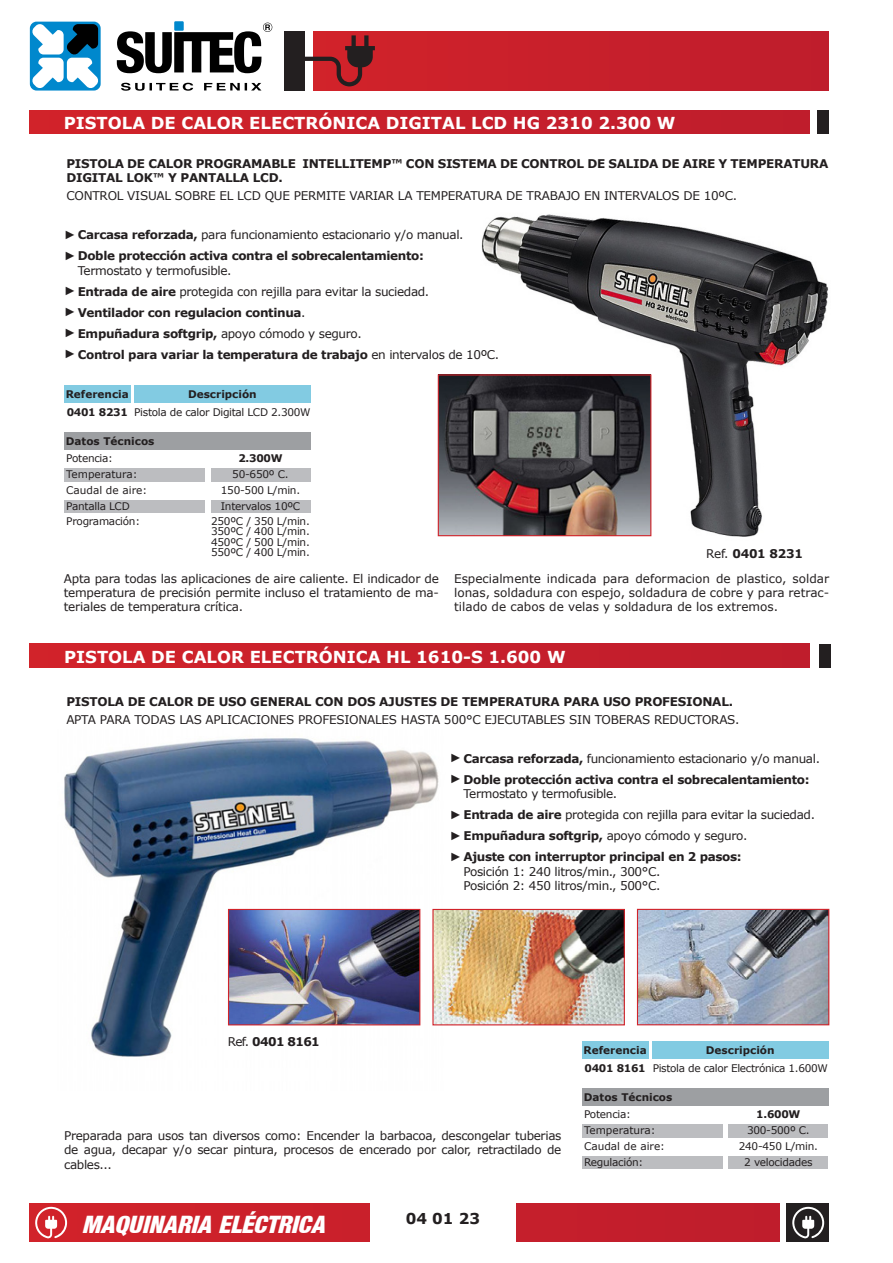
<style>
.page{position:relative;width:893px;height:1263px;background:#fff}
.page>*{position:absolute;margin:0;border:0;box-sizing:border-box;transform-origin:0 0}
.t1{font:italic 24px "Basic Sans Heavy SF Bold";letter-spacing:.01em;color:#fff}
.t2{font:700 16.5px "Verdana";color:#fff}
.t3{font:700 15px "Verdana";color:#231f20}
.t4{font:12px/14.4px "Verdana";letter-spacing:-.03em;color:#231f20;text-align:justify}
.t5{font:700 12px/14.4px "Verdana";letter-spacing:-.03em;color:#231f20}
.t6{font:700 12px "Verdana";letter-spacing:-.05em;color:#231f20}
.t7{font:10.5px "Verdana";letter-spacing:-.025em;color:#231f20}
.t8{font:700 10.5px "Verdana";color:#231f20}
.t9{font:10.5px "Verdana";color:#231f20}
.t10{font:700 10.5px "Verdana";letter-spacing:-.025em;color:#231f20}
.s1{font-family:"Arial";font-weight:700}
.s2{font-weight:700}
.s3{font-family:"Arial"}
.s4{font-weight:400}
</style>
<div class="page">
<div style="left:30px;top:1203px;width:749px;height:39px;background:#c9202b"></div>
<div style="left:786px;top:1203px;width:42px;height:39px;background:#231f20"></div>
<div style="left:370px;top:1201px;width:146px;height:43px;background:#fff"></div>
<svg style="left:35px;top:1206px;width:32px;height:32px"></svg>
<svg style="left:792px;top:1206px;width:32px;height:32px"></svg>
<div style="left:30px;top:111px;width:780px;height:23px;background:#c8202b"></div>
<div style="left:817px;top:111px;width:11px;height:23px;background:#231f20"></div>
<div style="left:314px;top:31px;width:514px;height:60px;background:#c7202b"></div>
<div style="left:284px;top:31px;width:20px;height:60px;background:#231f20"></div>
<svg style="left:30px;top:22px;width:71px;height:69px"></svg>
<svg style="left:121px;top:83px;width:140px;height:8px"></svg>
<svg style="left:117px;top:21px;width:155px;height:52px"></svg>
<svg style="left:304px;top:35px;width:71px;height:51px"></svg>
<div style="left:29px;top:644px;width:780px;height:23px;background:#c8202b"></div>
<div style="left:819px;top:644px;width:12px;height:23px;background:#231f20"></div>
<img style="left:64px;top:738px;width:381px;height:319px">
<img style="left:439px;top:214px;width:390px;height:323px">
<img style="left:440px;top:376px;width:209px;height:158px">
<div style="left:438px;top:374px;width:213px;height:162px;border:1px solid #d1232a"></div>
<img style="left:639px;top:911px;width:188px;height:112px">
<div style="left:637px;top:909px;width:192px;height:116px;border:1px solid #d1232a"></div>
<img style="left:434px;top:911px;width:189px;height:112px">
<div style="left:432px;top:909px;width:193px;height:116px;border:1px solid #d1232a"></div>
<img style="left:230px;top:911px;width:188px;height:112px">
<div style="left:228px;top:909px;width:192px;height:116px;border:1px solid #d1232a"></div>
<div style="left:64px;top:385px;width:66px;height:18px;background:#82cbe2"></div>
<div style="left:582px;top:1041px;width:66px;height:18px;background:#82cbe2"></div>
<div style="left:134px;top:385px;width:176px;height:18px;background:#82cbe2"></div>
<div style="left:652px;top:1041px;width:176px;height:18px;background:#82cbe2"></div>
<div style="left:210px;top:468px;width:100px;height:14px;background:#bcbdc0"></div>
<div style="left:728px;top:1124px;width:100px;height:13px;background:#bcbdc0"></div>
<div style="left:210px;top:500px;width:100px;height:13px;background:#bcbdc0"></div>
<div style="left:728px;top:1156px;width:100px;height:12px;background:#bcbdc0"></div>
<div style="left:64px;top:432px;width:246px;height:17px;background:#9d9fa2"></div>
<div style="left:582px;top:1088px;width:246px;height:17px;background:#9d9fa2"></div>
<div style="left:64px;top:468px;width:141px;height:14px;background:#bcbdc0"></div>
<div style="left:582px;top:1124px;width:141px;height:13px;background:#bcbdc0"></div>
<div style="left:64px;top:500px;width:141px;height:13px;background:#bcbdc0"></div>
<div style="left:582px;top:1156px;width:141px;height:12px;background:#bcbdc0"></div>
<p class="t2" style="left:64px;top:112px;width:613px">PISTOLA DE CALOR ELECTRÓNICA DIGITAL LCD HG 2310 2.300 W</p>
<p class="t5" style="left:66px;top:156px;width:763px">PISTOLA DE CALOR PROGRAMABLE INTELLITEMP™ CON SISTEMA DE CONTROL DE SALIDA DE AIRE Y TEMPERATURA<br>DIGITAL LOK™ Y PANTALLA LCD.</p>
<p class="t4" style="left:66px;top:188px;width:672px">CONTROL VISUAL SOBRE EL LCD QUE PERMITE VARIAR LA TEMPERATURA DE TRABAJO EN INTERVALOS DE 10ºC.</p>
<p class="t4" style="left:64px;top:227px;width:401px"><span class="s1">►</span> <span class="s2">Carcasa reforzada,</span> para funcionamiento estacionario y/o manual.</p>
<p class="t5" style="left:64px;top:249px;width:361px"><span class="s3">►</span> Doble protección activa contra el sobrecalentamiento:</p>
<p class="t4" style="left:78px;top:263px;width:155px">Termostato y termofusible.</p>
<p class="t4" style="left:64px;top:284px;width:367px"><span class="s1">►</span> <span class="s2">Entrada de aire</span> protegida con rejilla para evitar la suciedad.</p>
<p class="t5" style="left:64px;top:305px;width:243px"><span class="s3">►</span> Ventilador con regulacion continua<span class="s4">.</span></p>
<p class="t5" style="left:64px;top:326px;width:299px"><span class="s3">►</span> Empuñadura softgrip, <span class="s4">apoyo cómodo y seguro.</span></p>
<p class="t5" style="left:64px;top:347px;width:437px"><span class="s3">►</span> Control para variar la temperatura de trabajo <span class="s4">en intervalos de 10ºC.</span></p>
<p class="t8" style="left:66px;top:387px;width:65px">Referencia</p>
<p class="t8" style="left:188px;top:387px;width:70px">Descripción</p>
<p class="t10" style="left:67px;top:405px;width:63px">0401 8231</p>
<p class="t7" style="left:134px;top:405px;width:178px">Pistola de calor Digital LCD 2.300W</p>
<p class="t8" style="left:66px;top:434px;width:90px">Datos Técnicos</p>
<p class="t7" style="left:66px;top:452px;width:48px">Potencia:</p>
<p class="t8" style="left:238px;top:452px;width:46px">2.300W</p>
<p class="t9" style="left:66px;top:468px;width:73px">Temperatura:</p>
<p class="t7" style="left:232px;top:468px;width:58px">50-650º C.</p>
<p class="t9" style="left:66px;top:483px;width:82px">Caudal de aire:</p>
<p class="t7" style="left:221px;top:483px;width:81px">150-500 L/min.</p>
<p class="t7" style="left:66px;top:499px;width:65px">Pantalla LCD</p>
<p class="t7" style="left:221px;top:499px;width:81px">Intervalos 10ºC</p>
<p class="t7" style="left:66px;top:514px;width:75px">Programación:</p>
<p class="t7" style="left:211px;top:514px;width:100px">250ºC / 350 L/min.</p>
<p class="t7" style="left:211px;top:525px;width:100px">350ºC / 400 L/min.</p>
<p class="t7" style="left:211px;top:535px;width:100px">450ºC / 500 L/min.</p>
<p class="t7" style="left:211px;top:546px;width:100px">550ºC / 400 L/min.</p>
<p class="t5" style="left:706px;top:546px;width:98px"><span class="s4">Ref.</span> 0401 8231</p>
<p class="t4" style="left:64px;top:570px;width:377px">Apta para todas las aplicaciones de aire caliente. El indicador de temperatura de precisión permite incluso el tratamiento de ma&shy;teriales de temperatura crítica.</p>
<p class="t4" style="left:454px;top:570px;width:377px">Especialmente indicada para deformacion de plastico, soldar lonas, soldadura con espejo, soldadura de cobre y para retrac&shy;tilado de cabos de velas y soldadura de los extremos.</p>
<p class="t2" style="left:64px;top:646px;width:503px">PISTOLA DE CALOR ELECTRÓNICA HL 1610-S 1.600 W</p>
<p class="t5" style="left:66px;top:694px;width:668px">PISTOLA DE CALOR DE USO GENERAL CON DOS AJUSTES DE TEMPERATURA PARA USO PROFESIONAL.</p>
<p class="t4" style="left:66px;top:712px;width:675px">APTA PARA TODAS LAS APLICACIONES PROFESIONALES HASTA 500°C EJECUTABLES SIN TOBERAS REDUCTORAS.</p>
<p class="t6" style="left:228px;top:1033px;width:93px"><span class="s4">Ref.</span> 0401 8161</p>
<p class="t4" style="left:450px;top:751px;width:372px"><span class="s1">►</span> <span class="s2">Carcasa reforzada,</span> funcionamiento estacionario y/o manual.</p>
<p class="t5" style="left:450px;top:772px;width:361px"><span class="s3">►</span> Doble protección activa contra el sobrecalentamiento:</p>
<p class="t4" style="left:463px;top:786px;width:155px">Termostato y termofusible.</p>
<p class="t4" style="left:450px;top:807px;width:367px"><span class="s1">►</span> <span class="s2">Entrada de aire</span> protegida con rejilla para evitar la suciedad.</p>
<p class="t5" style="left:450px;top:828px;width:299px"><span class="s3">►</span> Empuñadura softgrip, <span class="s4">apoyo cómodo y seguro.</span></p>
<p class="t5" style="left:450px;top:849px;width:293px"><span class="s3">►</span> Ajuste con interruptor principal en 2 pasos:</p>
<p class="t4" style="left:463px;top:864px;width:198px">Posición 1: 240 litros/min., 300°C.</p>
<p class="t4" style="left:463px;top:878px;width:198px">Posición 2: 450 litros/min., 500°C.</p>
<p class="t8" style="left:584px;top:1043px;width:65px">Referencia</p>
<p class="t8" style="left:706px;top:1043px;width:70px">Descripción</p>
<p class="t10" style="left:585px;top:1061px;width:63px">0401 8161</p>
<p class="t7" style="left:653px;top:1061px;width:177px">Pistola de calor Electrónica 1.600W</p>
<p class="t8" style="left:584px;top:1090px;width:90px">Datos Técnicos</p>
<p class="t7" style="left:584px;top:1108px;width:48px">Potencia:</p>
<p class="t8" style="left:756px;top:1108px;width:46px">1.600W</p>
<p class="t4" style="left:64px;top:1128px;width:499px">Preparada para usos tan diversos como: Encender la barbacoa, descongelar tuberias de agua, decapar y/o secar pintura, procesos de encerado por calor, retractilado de cables...</p>
<h1 class="t1" style="left:82px;top:1210px;width:244px">MAQUINARIA ELÉCTRICA</h1>
<p class="t3" style="left:406px;top:1209px;width:76px">04 01 23</p>
<p class="t9" style="left:584px;top:1123px;width:73px">Temperatura:</p>
<p class="t9" style="left:584px;top:1139px;width:82px">Caudal de aire:</p>
<p class="t7" style="left:584px;top:1155px;width:61px">Regulación:</p>
<p class="t7" style="left:747px;top:1123px;width:64px">300-500º C.</p>
<p class="t7" style="left:739px;top:1139px;width:81px">240-450 L/min.</p>
<p class="t7" style="left:744px;top:1155px;width:70px">2 velocidades</p>
</div>
